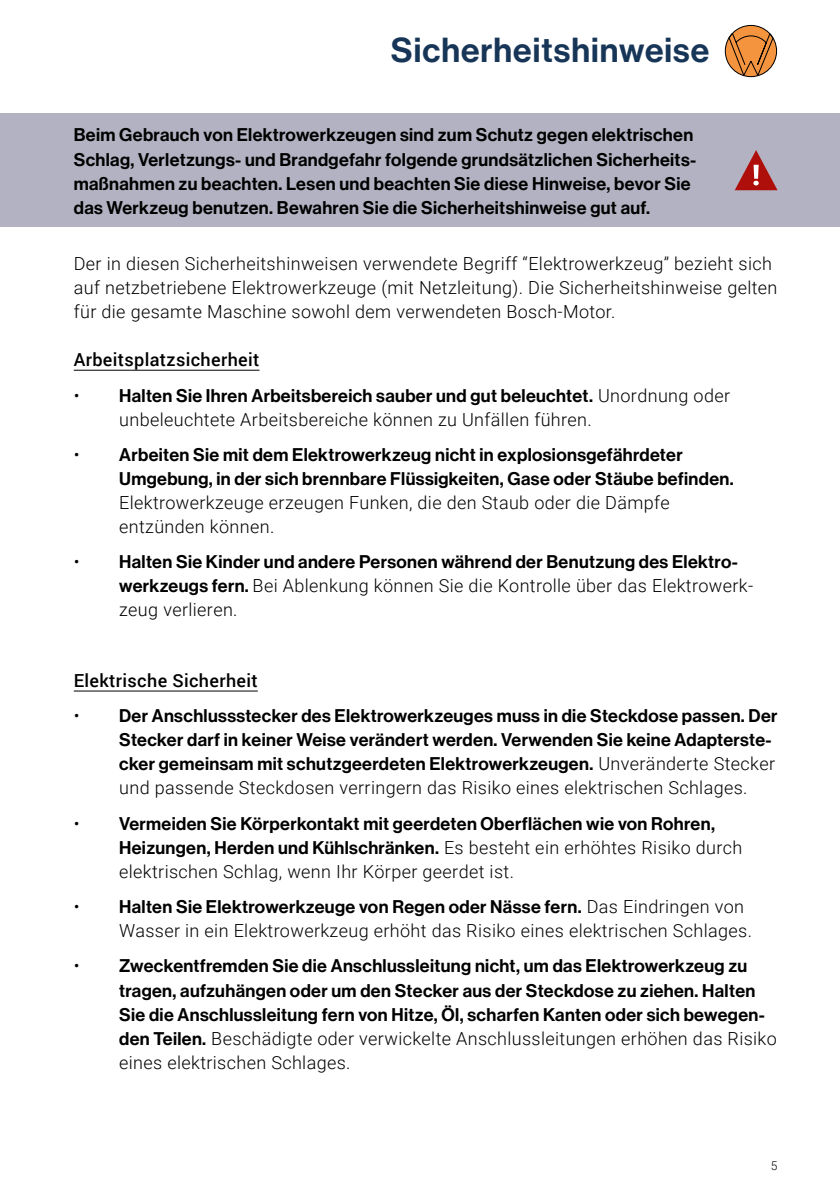
<style>
.page{position:relative;width:840px;height:1191px;background:#fff}
.page>*{position:absolute;margin:0;border:0;box-sizing:border-box;transform-origin:0 0}
.Kapitel_Head-Rechts{font:34px "Neue Haas Display Mediu";letter-spacing:.03em;color:#173557}
.Fliesstext_Einrückun{font:18px/24px "Neue Haas Display Mediu";letter-spacing:.02em;color:#000}
.Fliesstext_Einrückun-2{font:300 18px/24px "Roboto";letter-spacing:.02em;color:#000}
.Fliesstext{font:18px/24px "Neue Haas Display Mediu";letter-spacing:.02em;color:#000}
.Subhead{font:500 18px "Roboto";letter-spacing:.02em;color:#000}
.t1{font:300 12px "Roboto";color:#000}
.s1{font-family:"Neue Haas Display Mediu";font-weight:400}
.s2{font-family:"Roboto";font-weight:300}
</style>
<div class="page">
<svg style="left:725px;top:25px;width:51px;height:52px"></svg>
<div style="left:724px;top:25px;width:52px;height:52px;border:1px solid #000;border-radius:50%"></div>
<svg style="left:727px;top:31px;width:46px;height:47px;background:#d28b4d"></svg>
<div style="left:0;top:113px;width:839px;height:114px;background:#b2b2c2"></div>
<svg style="left:735px;top:150px;width:42px;height:40px"></svg>
<hr style="left:74px;top:370px;width:185px;height:1px;background:#000">
<hr style="left:74px;top:690px;width:184px;height:1px;background:#000">
<p class="Kapitel_Head-Rechts" style="left:390px;top:30px;width:320px">Sicherheitshinweise</p>
<p class="Fliesstext" style="left:74px;top:123px;width:623px">Beim Gebrauch von Elektrowerkzeugen sind zum Schutz gegen elektrischen Schlag, Verletzungs- und Brandgefahr folgende grundsätzlichen Sicherheits&shy;maßnahmen zu beachten. Lesen und beachten Sie diese Hinweise, bevor Sie das Werkzeug benutzen. Bewahren Sie die Sicherheitshinweise gut auf.</p>
<p class="Fliesstext_Einrückun-2" style="left:74px;top:251px;width:704px">Der in diesen Sicherheitshinweisen verwendete Begriff “Elektrowerkzeug” bezieht sich auf netzbetriebene Elektrowerkzeuge (mit Netzleitung). Die Sicherheitshinweise gelten für die gesamte Maschine sowohl dem verwendeten Bosch-Motor.</p>
<p class="Subhead" style="left:74px;top:347px;width:187px">Arbeitsplatzsicherheit</p>
<p class="Fliesstext_Einrückun-2" style="left:119px;top:382px;width:612px;text-indent:-45px">• <span class="s1">Halten Sie Ihren Arbeitsbereich sauber und gut beleuchtet.</span> Unordnung oder unbeleuchtete Arbeitsbereiche können zu Unfällen führen.</p>
<p class="Fliesstext_Einrückun" style="left:119px;top:443px;width:615px;text-indent:-45px"><span class="s2">•</span> Arbeiten Sie mit dem Elektrowerkzeug nicht in explosionsgefährdeter Umgebung, in der sich brennbare Flüssigkeiten, Gase oder Stäube befinden.<br><span class="s2">Elektrowerkzeuge erzeugen Funken, die den Staub oder die Dämpfe entzünden können.</span></p>
<p class="Fliesstext_Einrückun" style="left:119px;top:550px;width:635px;text-indent:-45px"><span class="s2">•</span> Halten Sie Kinder und andere Personen während der Benutzung des Elektro&shy;werkzeugs fern. <span class="s2">Bei Ablenkung können Sie die Kontrolle über das Elektrowerk&shy;zeug verlieren.</span></p>
<p class="Subhead" style="left:74px;top:668px;width:185px">Elektrische Sicherheit</p>
<p class="Fliesstext_Einrückun" style="left:119px;top:704px;width:659px;text-indent:-45px"><span class="s2">•</span> Der Anschlussstecker des Elektrowerkzeuges muss in die Steckdose passen. Der Stecker darf in keiner Weise verändert werden. Verwenden Sie keine Adapterste&shy;cker gemeinsam mit schutzgeerdeten Elektrowerkzeugen. <span class="s2">Unveränderte Stecker und passende Steckdosen verringern das Risiko eines elektrischen Schlages.</span></p>
<p class="Fliesstext_Einrückun" style="left:119px;top:811px;width:624px;text-indent:-45px"><span class="s2">•</span> Vermeiden Sie Körperkontakt mit geerdeten Oberflächen wie von Rohren,<br>Heizungen, Herden und Kühlschränken. <span class="s2">Es besteht ein erhöhtes Risiko durch elektrischen Schlag, wenn Ihr Körper geerdet ist.</span></p>
<p class="Fliesstext_Einrückun-2" style="left:119px;top:894px;width:634px;text-indent:-45px">• <span class="s1">Halten Sie Elektrowerkzeuge von Regen oder Nässe fern.</span> Das Eindringen von<br>Wasser in ein Elektrowerkzeug erhöht das Risiko eines elektrischen Schlages.</p>
<p class="Fliesstext_Einrückun" style="left:119px;top:954px;width:659px;text-indent:-45px"><span class="s2">•</span> Zweckentfremden Sie die Anschlussleitung nicht, um das Elektrowerkzeug zu tragen, aufzuhängen oder um den Stecker aus der Steckdose zu ziehen. Halten Sie die Anschlussleitung fern von Hitze, Öl, scharfen Kanten oder sich bewegen&shy;den Teilen. <span class="s2">Beschädigte oder verwickelte Anschlussleitungen erhöhen das Risiko eines elektrischen Schlages.</span></p>
<p class="t1" style="left:770px;top:1156px;width:8px">5</p>
</div>
